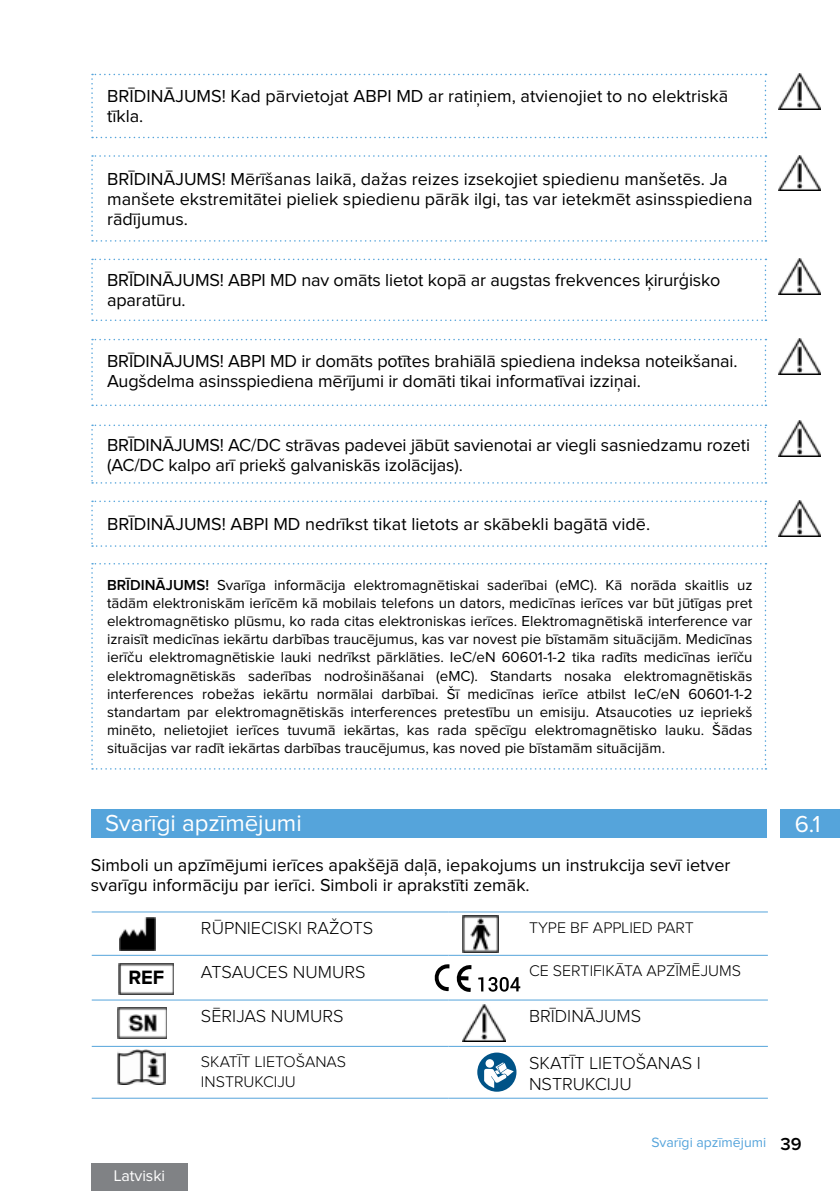
<style>
.page{position:relative;width:840px;height:1191px;background:#fff}
.page>*{position:absolute;margin:0;border:0;box-sizing:border-box;transform-origin:0 0}
.t1{font:24px "Proxima Nova";color:#fff}
.t2{font:700 20px "Proxima Nova";color:#000}
.t3{font:18px/20px "Proxima Nova";color:#000}
.t4{font:300 18px/21.6px "Proxima Nova";color:#000}
.t5{font:300 16px/20px "Proxima Nova";color:#000}
.t6{font:16px "Proxima Nova";color:#fff}
.t7{font:15px/18px "Proxima Nova";color:#000;text-align:justify}
.t8{font:14px "Proxima Nova";color:#55a4db}
.s1{font-weight:600}
.s2{font-weight:600;font-size:18px;color:#000}
</style>
<div class="page">
<div style="left:91px;top:1162px;width:96px;height:29px;background:#808285"></div>
<svg style="left:91px;top:424px;width:675px;height:59px"></svg>
<svg style="left:91px;top:155px;width:675px;height:87px"></svg>
<svg style="left:91px;top:339px;width:675px;height:67px"></svg>
<img style="left:778px;top:339px;width:41px;height:35px">
<img style="left:778px;top:421px;width:41px;height:35px">
<svg style="left:91px;top:500px;width:675px;height:47px"></svg>
<img style="left:778px;top:500px;width:41px;height:36px">
<svg style="left:91px;top:563px;width:675px;height:206px"></svg>
<div style="left:91px;top:809px;width:675px;height:28px;background:#55a4db"></div>
<div style="left:780px;top:809px;width:59px;height:28px;background:#55a4db"></div>
<svg style="left:91px;top:74px;width:675px;height:64px"></svg>
<img style="left:778px;top:74px;width:41px;height:35px">
<img style="left:778px;top:155px;width:41px;height:36px">
<hr style="left:92px;top:999px;width:101px;height:1px;background:#55a4db">
<hr style="left:193px;top:999px;width:255px;height:1px;background:#55a4db">
<hr style="left:448px;top:999px;width:72px;height:1px;background:#55a4db">
<hr style="left:520px;top:999px;width:247px;height:1px;background:#55a4db">
<hr style="left:92px;top:1045px;width:101px;height:1px;background:#55a4db">
<hr style="left:193px;top:1045px;width:255px;height:1px;background:#55a4db">
<hr style="left:448px;top:1045px;width:72px;height:1px;background:#55a4db">
<hr style="left:520px;top:1045px;width:247px;height:1px;background:#55a4db">
<hr style="left:92px;top:1097px;width:101px;height:1px;background:#55a4db">
<hr style="left:193px;top:1097px;width:255px;height:1px;background:#55a4db">
<hr style="left:448px;top:1097px;width:72px;height:1px;background:#55a4db">
<hr style="left:520px;top:1097px;width:247px;height:1px;background:#55a4db">
<hr style="left:92px;top:911px;width:101px;height:1px;background:#55a4db">
<hr style="left:193px;top:911px;width:255px;height:1px;background:#55a4db">
<hr style="left:448px;top:911px;width:72px;height:1px;background:#55a4db">
<hr style="left:520px;top:911px;width:247px;height:1px;background:#55a4db">
<hr style="left:92px;top:954px;width:101px;height:1px;background:#55a4db">
<hr style="left:193px;top:954px;width:255px;height:1px;background:#55a4db">
<hr style="left:448px;top:954px;width:72px;height:1px;background:#55a4db">
<hr style="left:520px;top:954px;width:247px;height:1px;background:#55a4db">
<img style="left:119px;top:917px;width:36px;height:33px">
<img style="left:117px;top:1007px;width:49px;height:31px">
<img style="left:462px;top:916px;width:36px;height:36px">
<img style="left:117px;top:1049px;width:48px;height:36px">
<img style="left:462px;top:1004px;width:43px;height:37px">
<svg style="left:91px;top:259px;width:675px;height:62px"></svg>
<img style="left:778px;top:259px;width:41px;height:35px">
<svg style="left:456px;top:965px;width:15px;height:27px"></svg>
<svg style="left:434px;top:964px;width:15px;height:27px"></svg>
<svg style="left:478px;top:977px;width:42px;height:14px"></svg>
<div style="left:477px;top:1052px;width:39px;height:39px;background:#005387;border-radius:50%"></div>
<svg style="left:485px;top:1059px;width:9px;height:8px"></svg>
<svg style="left:484px;top:1062px;width:29px;height:25px"></svg>
<img style="left:118px;top:963px;width:56px;height:31px">
<div style="left:128px;top:968px;width:42px;height:19px;background:#fff"></div>
<p class="t3" style="left:107px;top:87px;width:622px">BRĪDINĀJUMS! Kad pārvietojat ABPI MD ar ratiņiem, atvienojiet to no elektriskā tīkla.</p>
<p class="t3" style="left:107px;top:170px;width:646px">BRĪDINĀJUMS! Mērīšanas laikā, dažas reizes izsekojiet spiedienu manšetēs. Ja manšete ekstremitātei pieliek spiedienu pārāk ilgi, tas var ietekmēt asinsspiediena rādījumus.</p>
<p class="t3" style="left:107px;top:270px;width:614px">BRĪDINĀJUMS! ABPI MD nav omāts lietot kopā ar augstas frekvences ķirurģisko aparatūru.</p>
<p class="t3" style="left:107px;top:352px;width:631px">BRĪDINĀJUMS! ABPI MD ir domāts potītes brahiālā spiediena indeksa noteikšanai.<br>Augšdelma asinsspiediena mērījumi ir domāti tikai informatīvai izziņai.</p>
<p class="t3" style="left:107px;top:435px;width:644px">BRĪDINĀJUMS! AC/DC strāvas padevei jābūt savienotai ar viegli sasniedzamu rozeti (AC/DC kalpo arī priekš galvaniskās izolācijas).</p>
<p class="t3" style="left:107px;top:515px;width:544px">BRĪDINĀJUMS! ABPI MD nedrīkst tikat lietots ar skābekli bagātā vidē.</p>
<p class="t7" style="left:107px;top:577px;width:646px"><span class="s1">BRĪDINĀJUMS!</span> Svarīga informācija elektromagnētiskai saderībai (eMC). Kā norāda skaitlis uz tādām elektroniskām ierīcēm kā mobilais telefons un dators, medicīnas ierīces var būt jūtīgas pret elektromagnētisko plūsmu, ko rada citas elektroniskas ierīces. Elektromagnētiskā interference var izraisīt medicīnas iekārtu darbības traucējumus, kas var novest pie bīstamām situācijām. Medicīnas ierīču elektromagnētiskie lauki nedrīkst pārklāties. IeC/eN 60601-1-2 tika radīts medicīnas ierīču elektromagnētiskās saderības nodrošināšanai (eMC). Standarts nosaka elektromagnētiskās interferences robežas iekārtu normālai darbībai. Šī medicīnas ierīce atbilst IeC/eN 60601-1-2 standartam par elektromagnētiskās interferences pretestību un emisiju. Atsaucoties uz iepriekš minēto, nelietojiet ierīces tuvumā iekārtas, kas rada spēcīgu elektromagnētisko lauku. Šādas situācijas var radīt iekārtas darbības traucējumus, kas noved pie bīstamām situācijām.</p>
<h1 class="t1" style="left:105px;top:812px;width:194px">Svarīgi apzīmējumi￼</h1>
<h1 class="t1" style="left:794px;top:812px;width:27px">6.1</h1>
<p class="t3" style="left:91px;top:855px;width:640px">Simboli un apzīmējumi ierīces apakšējā daļā, iepakojums un instrukcija sevī ietver svarīgu informāciju par ierīci. Simboli ir aprakstīti zemāk.</p>
<h2 class="t2" style="left:128px;top:968px;width:37px">REF</h2>
<p class="t6" style="left:114px;top:1168px;width:53px">Latviski</p>
<p class="t4" style="left:201px;top:918px;width:174px">RŪPNIECISKI RAŽOTS</p>
<p class="t5" style="left:528px;top:918px;width:166px">TYPE BF APPLIED PART</p>
<p class="t4" style="left:201px;top:961px;width:166px">ATSAUCES NUMURS</p>
<p class="t5" style="left:528px;top:961px;width:213px">CE SERTIFIKĀTA APZĪMĒJUMS</p>
<p class="t4" style="left:201px;top:1006px;width:144px">SĒRIJAS NUMURS</p>
<p class="t4" style="left:528px;top:1006px;width:114px">BRĪDINĀJUMS</p>
<p class="t5" style="left:201px;top:1052px;width:146px">SKATĪT LIETOŠANAS<br>INSTRUKCIJU</p>
<p class="t4" style="left:528px;top:1052px;width:173px">SKATĪT LIETOŠANAS I<br>NSTRUKCIJU</p>
<p class="t8" style="left:651px;top:1135px;width:151px">Svarīgi apzīmējumi <span class="s2">39</span></p>
</div>
